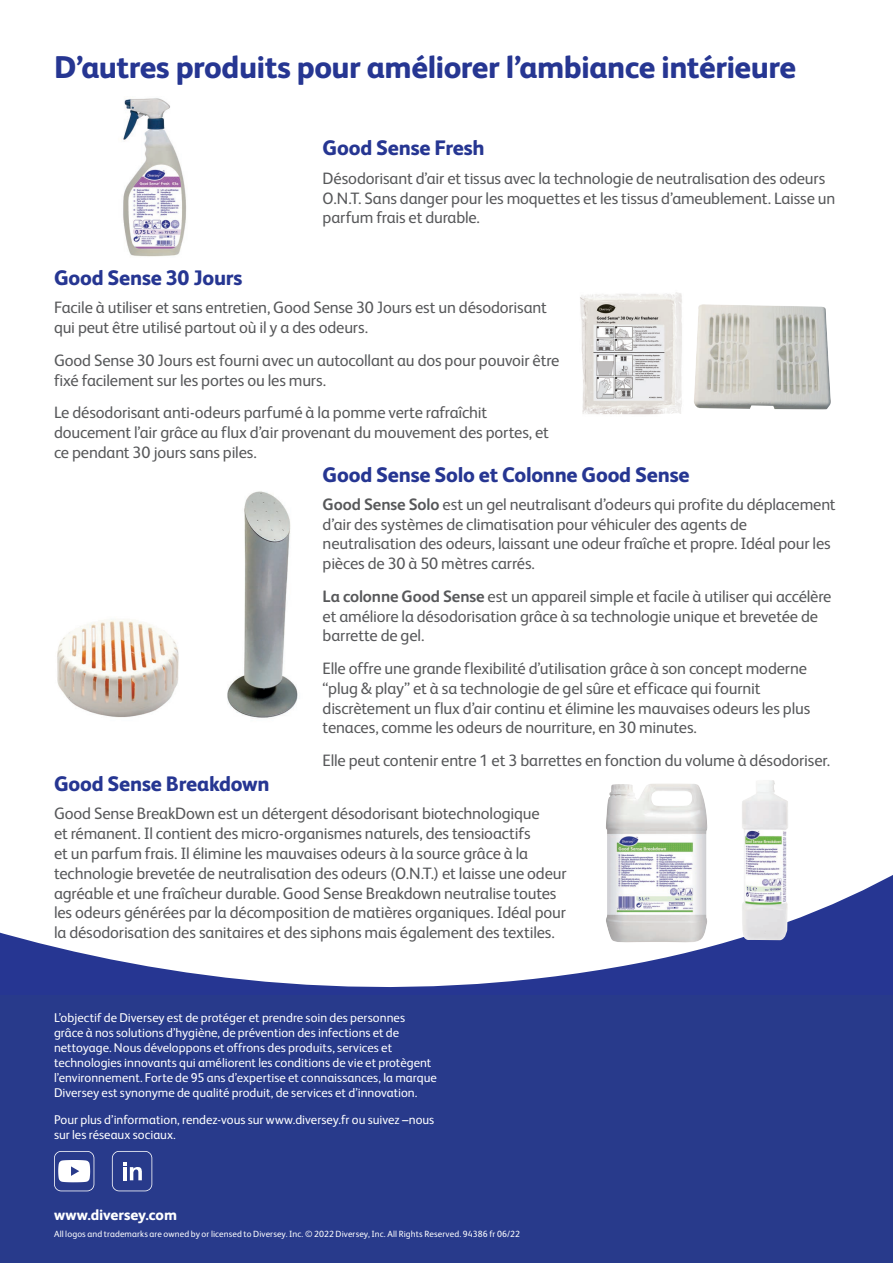
<style>
.page{position:relative;width:893px;height:1263px;background:#fff}
.page>*{position:absolute;margin:0;border:0;box-sizing:border-box;transform-origin:0 0}
.t1{font:800 31.5px "FS Albert Pro";letter-spacing:-.02em;color:#263692}
.t2{font:800 21px "FS Albert Pro";letter-spacing:-.01em;color:#263692}
.t3{font:16.5px/19.8px "FS Albert Pro";letter-spacing:-.01em;color:#57585a}
.t4{font:800 15px "FS Albert Pro";letter-spacing:-.005em;color:#fff}
.t5{font:12.75px/15px "FS Albert Pro";color:#fff}
.t6{font:9px "FS Albert Pro";letter-spacing:.015em;color:#fff}
.s1{font-weight:700}
</style>
<div class="page">
<svg style="left:0;top:875px;width:893px;height:120px"></svg>
<div style="left:0;top:995px;width:893px;height:268px;background:#283a8b"></div>
<svg style="left:112px;top:1151px;width:40px;height:40px"></svg>
<svg style="left:54px;top:1151px;width:40px;height:40px"></svg>
<img style="left:606px;top:784px;width:101px;height:159px">
<img style="left:123px;top:98px;width:63px;height:159px">
<img style="left:580px;top:292px;width:102px;height:123px">
<img style="left:694px;top:304px;width:137px;height:105px">
<img style="left:227px;top:491px;width:71px;height:227px">
<img style="left:57px;top:620px;width:122px;height:98px">
<img style="left:741px;top:780px;width:47px;height:160px">
<p class="t1" style="left:54px;top:43px;width:743px">D’autres produits pour améliorer l’ambiance intérieure</p>
<p class="t2" style="left:323px;top:132px;width:164px">Good Sense Fresh</p>
<p class="t3" style="left:323px;top:167px;width:514px">Désodorisant d’air et tissus avec la technologie de neutralisation des odeurs<br>O.N.T. Sans danger pour les moquettes et les tissus d’ameublement. Laisse un parfum frais et durable.</p>
<p class="t2" style="left:54px;top:261px;width:190px">Good Sense 30 Jours</p>
<p class="t3" style="left:54px;top:297px;width:494px">Facile à utiliser et sans entretien, Good Sense 30 Jours est un désodorisant qui peut être utilisé partout où il y a des odeurs.</p>
<p class="t3" style="left:54px;top:349px;width:507px">Good Sense 30 Jours est fourni avec un autocollant au dos pour pouvoir être fixé facilement sur les portes ou les murs.</p>
<p class="t3" style="left:54px;top:401px;width:496px">Le désodorisant anti-odeurs parfumé à la pomme verte rafraîchit doucement l’air grâce au flux d’air provenant du mouvement des portes, et ce pendant 30 jours sans piles.</p>
<p class="t2" style="left:323px;top:458px;width:368px">Good Sense Solo et Colonne Good Sense</p>
<p class="t3" style="left:323px;top:493px;width:515px"><span class="s1">Good Sense Solo</span> est un gel neutralisant d’odeurs qui profite du déplacement d’air des systèmes de climatisation pour véhiculer des agents de neutralisation des odeurs, laissant une odeur fraîche et propre. Idéal pour les pièces de 30 à 50 mètres carrés.</p>
<p class="t3" style="left:323px;top:585px;width:510px"><span class="s1">La colonne Good Sense</span> est un appareil simple et facile à utiliser qui accélère et améliore la désodorisation grâce à sa technologie unique et brevetée de barrette de gel.</p>
<p class="t3" style="left:323px;top:657px;width:489px">Elle offre une grande flexibilité d’utilisation grâce à son concept moderne “plug &amp; play” et à sa technologie de gel sûre et efficace qui fournit discrètement un flux d’air continu et élimine les mauvaises odeurs les plus tenaces, comme les odeurs de nourriture, en 30 minutes.</p>
<p class="t3" style="left:323px;top:749px;width:509px">Elle peut contenir entre 1 et 3 barrettes en fonction du volume à désodoriser.</p>
<p class="t2" style="left:54px;top:767px;width:217px">Good Sense Breakdown</p>
<p class="t3" style="left:54px;top:802px;width:514px">Good Sense BreakDown est un détergent désodorisant biotechnologique<br>et rémanent. Il contient des micro-organismes naturels, des tensioactifs<br>et un parfum frais. Il élimine les mauvaises odeurs à la source grâce à la technologie brevetée de neutralisation des odeurs (O.N.T.) et laisse une odeur agréable et une fraîcheur durable. Good Sense Breakdown neutralise toutes les odeurs générées par la décomposition de matières organiques. Idéal pour la désodorisation des sanitaires et des siphons mais également des textiles.</p>
<p class="t5" style="left:54px;top:1009px;width:384px">L’objectif de Diversey est de protéger et prendre soin des personnes grâce à nos solutions d’hygiène, de prévention des infections et de nettoyage. Nous développons et offrons des produits, services et technologies innovants qui améliorent les conditions de vie et protègent l’environnement. Forte de 95 ans d’expertise et connaissances, la marque Diversey est synonyme de qualité produit, de services et d’innovation.</p>
<p class="t5" style="left:54px;top:1111px;width:382px">Pour plus d’information, rendez-vous sur www.diversey.fr ou suivez –nous sur les réseaux sociaux.</p>
<p class="t4" style="left:54px;top:1203px;width:125px">www.diversey.com</p>
<p class="t6" style="left:54px;top:1227px;width:468px">All logos and trademarks are owned by or licensed to Diversey. Inc. © 2022 Diversey, Inc. All Rights Reserved. 94386 fr 06/22</p>
</div>
